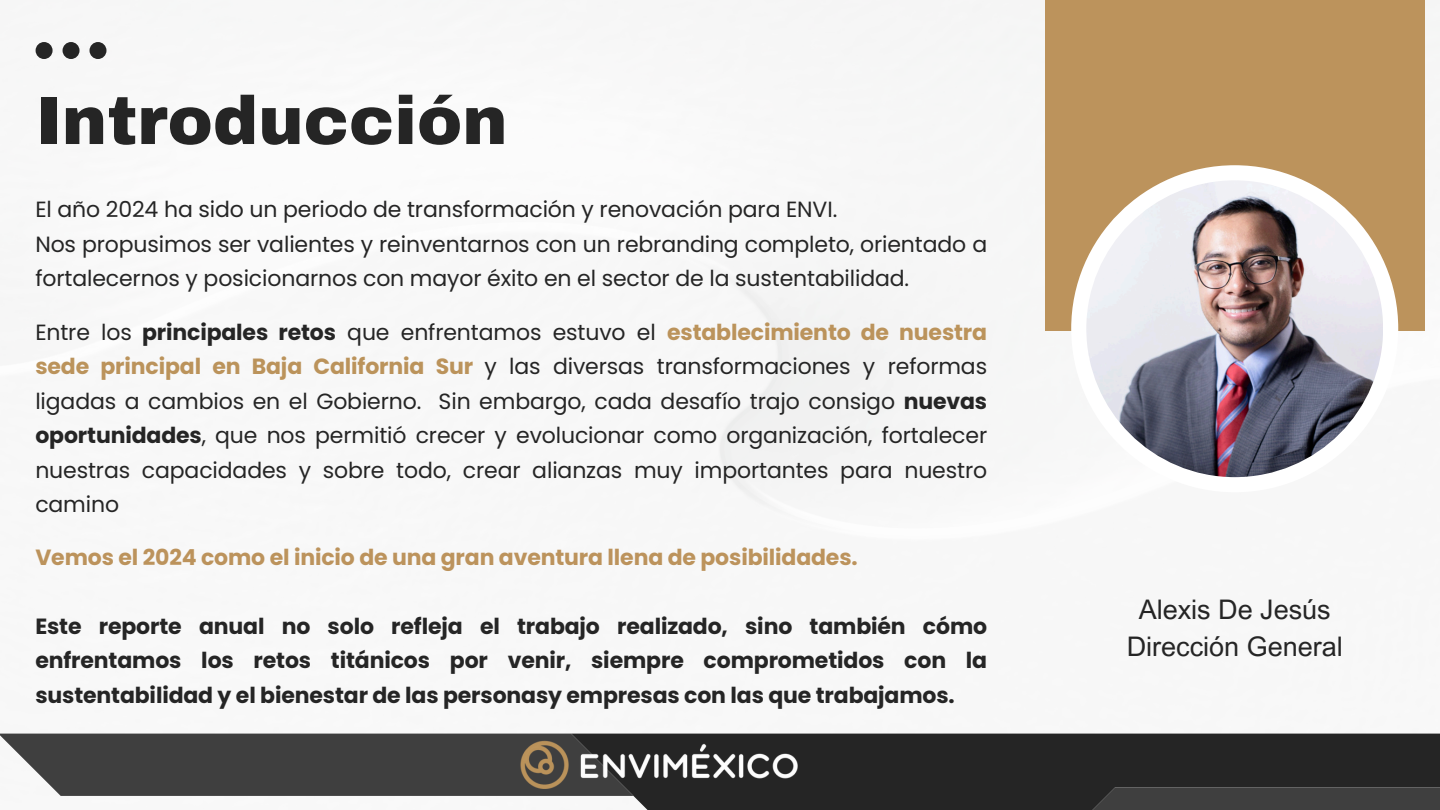
<style>
.page{position:relative;width:1440px;height:810px;background:#fff}
.page>*{position:absolute;margin:0;border:0;box-sizing:border-box;transform-origin:0 0}
.t1{font:900 68px "Archivo";color:#252525}
.t2{font:27px/37.5px "Arial MT Pro";color:#252525;text-align:center}
.t3{font:22px/34.5px "Poppins";letter-spacing:-.005em;color:#252525;text-align:justify}
.t4{font:700 22px/34.5px "Poppins";letter-spacing:-.005em;color:#252525;text-align:justify}
.t5{font:700 22px "Poppins";letter-spacing:-.005em;color:#bc935c}
.s1{font-weight:700}
.s2{font-weight:700;color:#bb935b}
</style>
<div class="page">
<img style="left:0;top:0;width:1440px;height:734px">
<div style="left:1045px;top:0;width:379px;height:330px;background:#bc935c"></div>
<div style="left:1071px;top:165px;width:327px;height:327px;background:#fff;border-radius:50%"></div>
<img style="left:1086px;top:180px;width:297px;height:297px;border-radius:50%">
<div style="left:633px;top:734px;width:807px;height:76px;background:#252525"></div>
<svg style="left:1016px;top:788px;width:424px;height:22px"></svg>
<svg style="left:0;top:734px;width:633px;height:62px"></svg>
<svg style="left:36px;top:42px;width:70px;height:17px"></svg>
<img style="left:520px;top:740px;width:279px;height:49px">
<p class="t1" style="left:35px;top:84px;width:474px">Introducción</p>
<h1 class="t3" style="left:35px;top:192px;width:803px">El año 2024 ha sido un periodo de transformación y renovación para ENVI.</h1>
<p class="t3" style="left:35px;top:227px;width:953px">Nos propusimos ser valientes y reinventarnos con un rebranding completo, orientado a fortalecernos y posicionarnos con mayor éxito en el sector de la sustentabilidad.</p>
<p class="t3" style="left:35px;top:315px;width:953px">Entre los <span class="s1">principales retos</span> que enfrentamos estuvo el <span class="s2">establecimiento de nuestra sede principal en Baja California Sur</span> y las diversas transformaciones y reformas ligadas a cambios en el Gobierno. Sin embargo, cada desafío trajo consigo <span class="s1">nuevas oportunidades</span>, que nos permitió crecer y evolucionar como organización, fortalecer nuestras capacidades y sobre todo, crear alianzas muy importantes para nuestro camino</p>
<h3 class="t5" style="left:35px;top:542px;width:824px">Vemos el 2024 como el inicio de una gran aventura llena de posibilidades.</h3>
<h3 class="t4" style="left:35px;top:609px;width:953px">Este reporte anual no solo refleja el trabajo realizado, sino también cómo enfrentamos los retos titánicos por venir, siempre comprometidos con la sustentabilidad y el bienestar de las personasy empresas con las que trabajamos.</h3>
<p class="t2" style="left:1127px;top:594px;width:217px">Alexis De Jesús<br>Dirección General</p>
</div>
